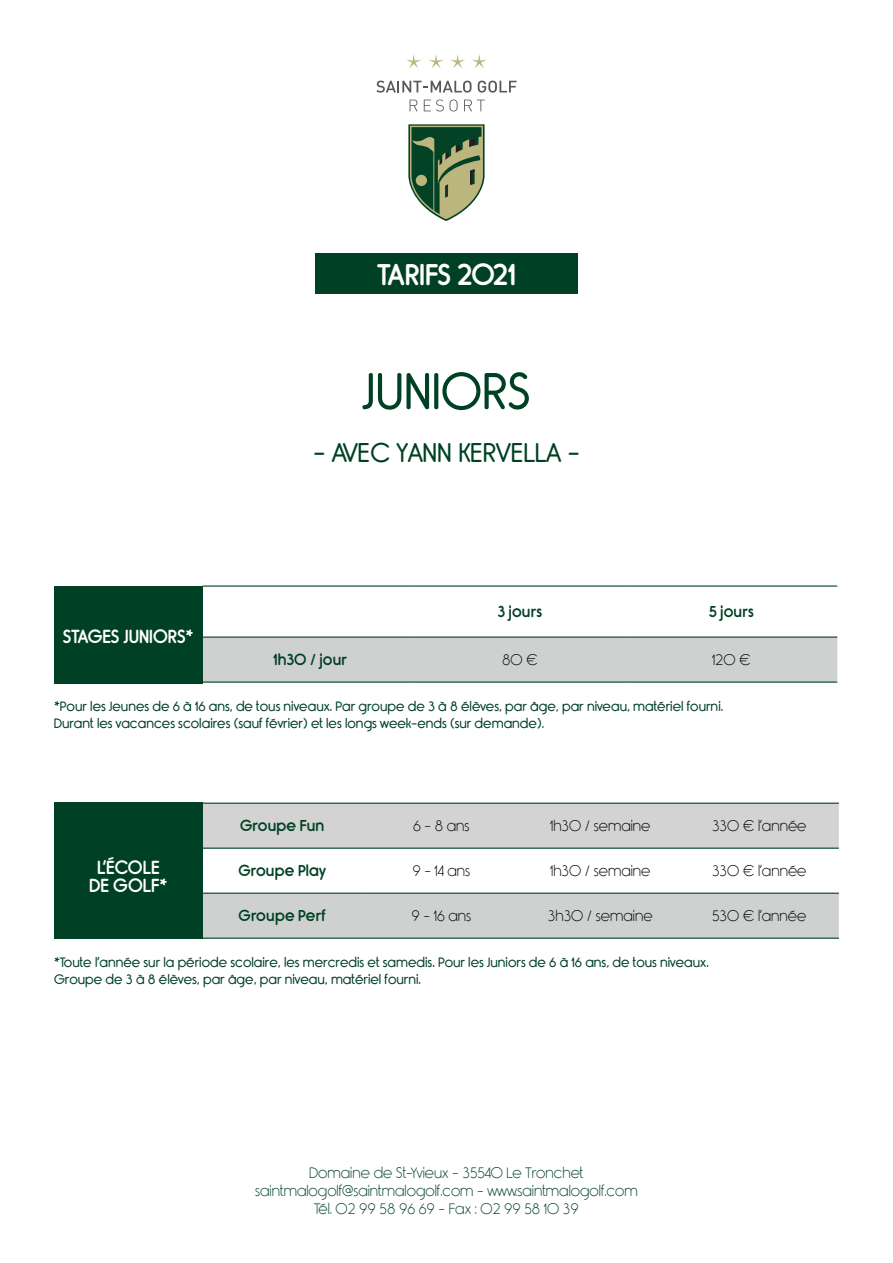
<style>
.page{position:relative;width:893px;height:1263px;background:#fff}
.page>*{position:absolute;margin:0;border:0;box-sizing:border-box;transform-origin:0 0}
.t1{font:51px "Rimouski";color:#004125}
.t2{font:28.5px "Rimouski Sb";letter-spacing:-.01em;color:#fff}
.t3{font:27px "Rimouski";color:#004125}
.t4{font:18px/18px "Rimouski Sb";color:#fff;text-align:center}
.t5{font:300 15px/18px "Rimouski";color:#004125;text-align:center}
.t6{font:300 15px "Rimouski";color:#000001}
.t7{font:15px "Rimouski Sb";letter-spacing:.01em;color:#004125}
.t8{font:13.5px/16.5px "Rimouski";color:#004125}
</style>
<div class="page">
<div style="left:315px;top:253px;width:263px;height:41px;background:#004125"></div>
<svg style="left:450px;top:54px;width:15px;height:14px"></svg>
<svg style="left:429px;top:54px;width:15px;height:14px"></svg>
<svg style="left:472px;top:54px;width:15px;height:14px"></svg>
<svg style="left:406px;top:54px;width:15px;height:14px"></svg>
<svg style="left:408px;top:124px;width:77px;height:97px;background:#728b69"></svg>
<svg style="left:376px;top:81px;width:95px;height:12px"></svg>
<svg style="left:478px;top:81px;width:39px;height:12px"></svg>
<svg style="left:410px;top:100px;width:8px;height:11px"></svg>
<svg style="left:424px;top:100px;width:34px;height:11px"></svg>
<svg style="left:464px;top:100px;width:21px;height:11px"></svg>
<div style="left:203px;top:638px;width:634px;height:43px;background:#cfd1d0"></div>
<hr style="left:203px;top:585px;width:211px;height:2px;background:#004125">
<hr style="left:414px;top:585px;width:212px;height:2px;background:#004125">
<hr style="left:626px;top:585px;width:211px;height:2px;background:#004125">
<hr style="left:203px;top:636px;width:211px;height:2px;background:#004125">
<hr style="left:414px;top:636px;width:212px;height:2px;background:#004125">
<hr style="left:626px;top:636px;width:211px;height:2px;background:#004125">
<hr style="left:203px;top:681px;width:211px;height:2px;background:#004125">
<hr style="left:414px;top:681px;width:212px;height:2px;background:#004125">
<hr style="left:626px;top:681px;width:211px;height:2px;background:#004125">
<div style="left:54px;top:585px;width:149px;height:98px;background:#004125"></div>
<svg style="left:203px;top:804px;width:636px;height:134px"></svg>
<hr style="left:203px;top:803px;width:159px;height:1px;background:#004125">
<hr style="left:362px;top:803px;width:159px;height:1px;background:#004125">
<hr style="left:521px;top:803px;width:159px;height:1px;background:#004125">
<hr style="left:680px;top:803px;width:159px;height:1px;background:#004125">
<hr style="left:203px;top:848px;width:159px;height:1px;background:#004125">
<hr style="left:362px;top:848px;width:159px;height:1px;background:#004125">
<hr style="left:521px;top:848px;width:159px;height:1px;background:#004125">
<hr style="left:680px;top:848px;width:159px;height:1px;background:#004125">
<hr style="left:203px;top:893px;width:159px;height:1px;background:#004125">
<hr style="left:362px;top:893px;width:159px;height:1px;background:#004125">
<hr style="left:521px;top:893px;width:159px;height:1px;background:#004125">
<hr style="left:680px;top:893px;width:159px;height:1px;background:#004125">
<hr style="left:203px;top:938px;width:159px;height:1px;background:#004125">
<hr style="left:362px;top:938px;width:159px;height:1px;background:#004125">
<hr style="left:521px;top:938px;width:159px;height:1px;background:#004125">
<hr style="left:680px;top:938px;width:159px;height:1px;background:#004125">
<div style="left:54px;top:803px;width:149px;height:136px;background:#004125"></div>
<h2 class="t2" style="left:377px;top:258px;width:140px">TARIFS 2021</h2>
<h1 class="t1" style="left:363px;top:365px;width:169px">JUNIORS</h1>
<h3 class="t3" style="left:313px;top:438px;width:268px">- AVEC YANN KERVELLA -</h3>
<h3 class="t4" style="left:63px;top:628px;width:132px">STAGES JUNIORS*</h3>
<p class="t7" style="left:498px;top:603px;width:46px">3 jours</p>
<p class="t7" style="left:709px;top:603px;width:46px">5 jours</p>
<p class="t7" style="left:273px;top:651px;width:75px">1h30 / jour</p>
<p class="t6" style="left:502px;top:652px;width:37px">80 €</p>
<p class="t6" style="left:712px;top:652px;width:40px">120 €</p>
<p class="t8" style="left:54px;top:699px;width:671px">*Pour les Jeunes de 6 à 16 ans, de tous niveaux. Par groupe de 3 à 8 élèves, par âge, par niveau, matériel fourni.<br>Durant les vacances scolaires (sauf février) et les longs week-ends (sur demande).</p>
<h3 class="t4" style="left:89px;top:858px;width:80px">L’ÉCOLE<br>DE GOLF*</h3>
<p class="t7" style="left:240px;top:817px;width:86px">Groupe Fun</p>
<p class="t6" style="left:413px;top:818px;width:58px">6 - 8 ans</p>
<p class="t6" style="left:550px;top:818px;width:102px">1h30 / semaine</p>
<p class="t6" style="left:712px;top:818px;width:96px">330 € l’année</p>
<p class="t7" style="left:238px;top:862px;width:89px">Groupe Play</p>
<p class="t6" style="left:412px;top:863px;width:59px">9 - 14 ans</p>
<p class="t6" style="left:550px;top:863px;width:102px">1h30 / semaine</p>
<p class="t6" style="left:712px;top:863px;width:96px">330 € l’année</p>
<p class="t7" style="left:239px;top:907px;width:89px">Groupe Perf</p>
<p class="t6" style="left:411px;top:908px;width:61px">9 - 16 ans</p>
<p class="t6" style="left:548px;top:908px;width:106px">3h30 / semaine</p>
<p class="t6" style="left:712px;top:908px;width:96px">530 € l’année</p>
<p class="t8" style="left:54px;top:955px;width:656px">*Toute l’année sur la période scolaire, les mercredis et samedis. Pour les Juniors de 6 à 16 ans, de tous niveaux.<br>Groupe de 3 à 8 élèves, par âge, par niveau, matériel fourni.</p>
<p class="t5" style="left:255px;top:1164px;width:384px">Domaine de St-Yvieux - 35540 Le Tronchet saintmalogolf@saintmalogolf.com - www.saintmalogolf.com<br>Tél. 02 99 58 96 69 - Fax : 02 99 58 10 39</p>
</div>
